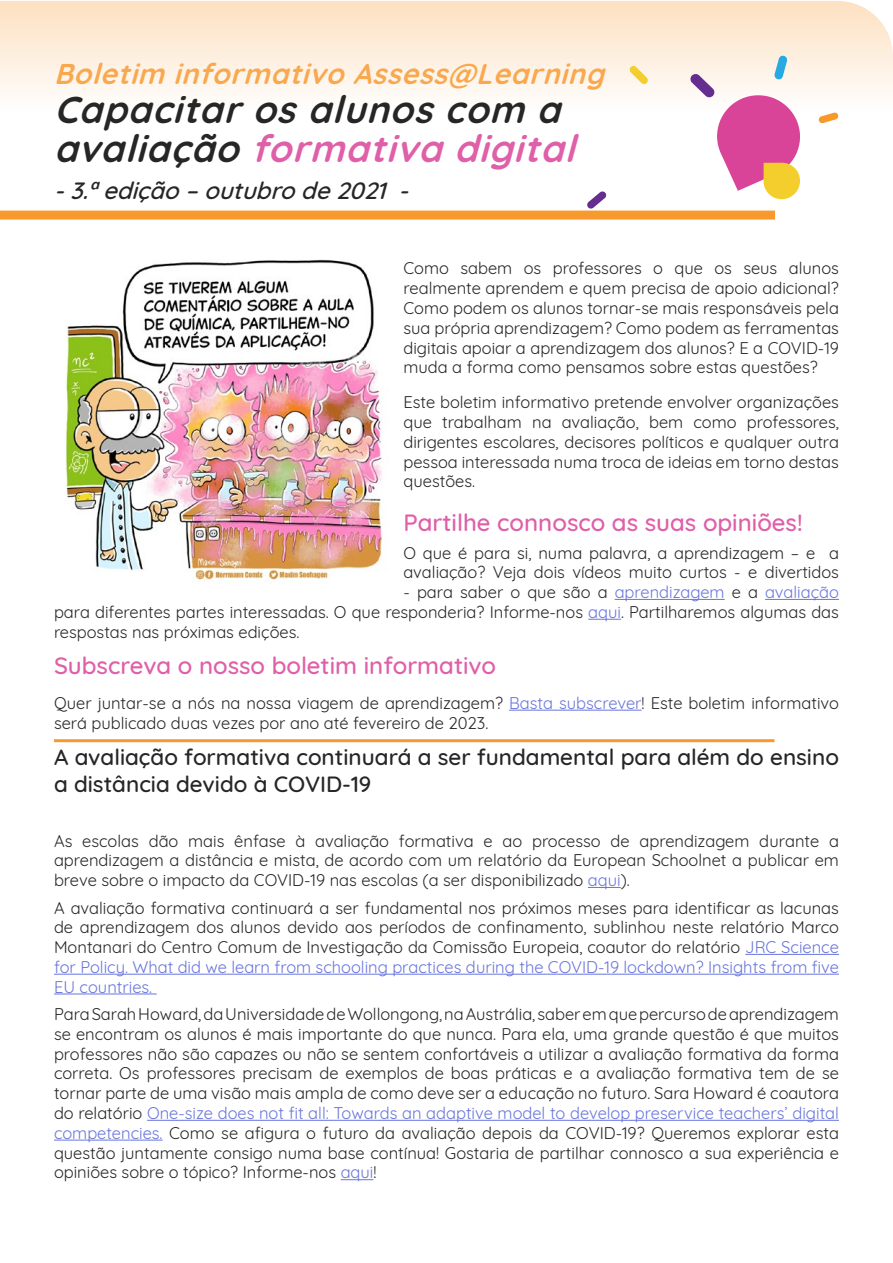
<style>
.page{position:relative;width:893px;height:1263px;background:#fff}
.page>*{position:absolute;margin:0;border:0;box-sizing:border-box;transform-origin:0 0}
.t1{font:italic 700 37.5px/39px "Quicksand";color:#262626}
.t2{font:italic 700 28.5px "Quicksand";color:#f9a84d}
.t3{font:500 24px "Quicksand";color:#df5fa8}
.t4{font:italic 500 24px "Quicksand";color:#262626}
.t5{font:500 22.5px/27px "Quicksand";color:#262626}
.t6{font:16.5px/19.8px "Quicksand";color:#262626;text-align:justify}
.s1{color:#df5fa8}
.s2{color:#6975dc}
</style>
<div class="page">
<svg style="left:0;top:1px;width:893px;height:94px;background:#fdecda"></svg>
<div style="left:0;top:211px;width:775px;height:9px;background:#f8992e"></div>
<svg style="left:818px;top:112px;width:21px;height:12px"></svg>
<svg style="left:690px;top:55px;width:116px;height:144px"></svg>
<svg style="left:629px;top:66px;width:19px;height:18px"></svg>
<svg style="left:587px;top:191px;width:20px;height:18px"></svg>
<hr style="left:615px;top:599px;width:110px;height:1px;background:#6975dc">
<hr style="left:765px;top:599px;width:74px;height:1px;background:#6975dc">
<hr style="left:588px;top:619px;width:33px;height:1px;background:#6975dc">
<hr style="left:509px;top:710px;width:133px;height:1px;background:#6975dc">
<hr style="left:54px;top:739px;width:720px;height:3px;background:#f8992e">
<img style="left:65px;top:259px;width:317px;height:321px">
<hr style="left:588px;top:887px;width:33px;height:1px;background:#6975dc">
<hr style="left:745px;top:954px;width:94px;height:1px;background:#6975dc">
<hr style="left:54px;top:974px;width:785px;height:1px;background:#6975dc">
<hr style="left:54px;top:993px;width:103px;height:1px;background:#6975dc">
<hr style="left:147px;top:1120px;width:692px;height:1px;background:#6975dc">
<hr style="left:54px;top:1140px;width:109px;height:1px;background:#6975dc">
<hr style="left:341px;top:1179px;width:32px;height:1px;background:#6975dc">
<h2 class="t2" style="left:54px;top:50px;width:563px">Boletim informativoAssess@Learning</h2>
<h1 class="t1" style="left:54px;top:87px;width:537px">Capacitarosalunoscom a avaliação <span class="s1">formativadigital</span></h1>
<h3 class="t4" style="left:54px;top:171px;width:365px">-3.ªedição–outubrode2021 -</h3>
<p class="t6" style="left:403px;top:257px;width:437px">Como sabem os professores o que os seus alunos realmente aprendem e quem precisa de apoio adicional?<br>Como podem os alunos tornar-se mais responsáveis pela sua própria aprendizagem? Como podem as ferramentas digitais apoiar a aprendizagem dos alunos? E a COVID-19 muda a forma como pensamos sobre estas questões?</p>
<p class="t6" style="left:403px;top:391px;width:437px">Este boletim informativo pretende envolver organizações que trabalham na avaliação, bem como professores, dirigentes escolares, decisores políticos e qualquer outra pessoa interessada numa troca de ideias em torno destas questões.</p>
<h3 class="t3" style="left:403px;top:503px;width:401px">Partilhe connosco as suas opiniões!</h3>
<p class="t6" style="left:403px;top:541px;width:437px">O que é para si, numa palavra, a aprendizagem – e a avaliação? Veja dois vídeos muito curtos - e divertidos</p>
<p class="t6" style="left:54px;top:581px;width:786px;text-indent:349px">- para saber o que são a <span class="s2">aprendizagem</span> e a <span class="s2">avaliação </span>para diferentes partes interessadas. O que responderia? Informe-nos <span class="s2">aqui</span>. Partilharemos algumas das respostas nas próximas edições.</p>
<h3 class="t3" style="left:54px;top:646px;width:444px">Subscreva o nosso boletim informativo</h3>
<p class="t6" style="left:54px;top:691px;width:786px">Quer juntar-se a nós na nossa viagem de aprendizagem? <span class="s2">Basta subscrever</span>! Este boletim informativo será publicado duas vezes por ano até fevereiro de 2023.</p>
<h3 class="t5" style="left:54px;top:741px;width:786px">A avaliação formativa continuará a ser fundamental para além do ensino a distância devido à COVID-19</h3>
<p class="t6" style="left:54px;top:829px;width:786px">As escolas dão mais ênfase à avaliação formativa e ao processo de aprendizagem durante a aprendizagem a distância e mista, de acordo com um relatório da European Schoolnet a publicar em breve sobre o impacto da COVID-19 nas escolas (a ser disponibilizado <span class="s2">aqui</span>).</p>
<p class="t6" style="left:54px;top:896px;width:786px">A avaliação formativa continuará a ser fundamental nos próximos meses para identificar as lacunas de aprendizagem dos alunos devido aos períodos de confinamento, sublinhou neste relatório Marco Montanari do Centro Comum de Investigação da Comissão Europeia, coautor do relatório <span class="s2">JRC Science for Policy. What did we learn from schooling practices during the COVID-19 lockdown? Insights from five EU countries.</span></p>
<p class="t6" style="left:54px;top:1002px;width:786px">Para Sarah Howard, da Universidade de Wollongong, na Austrália, saber em que percurso de aprendizagem se encontram os alunos é mais importante do que nunca. Para ela, uma grande questão é que muitos professores não são capazes ou não se sentem confortáveis a utilizar a avaliação formativa da forma correta. Os professores precisam de exemplos de boas práticas e a avaliação formativa tem de se tornar parte de uma visão mais ampla de como deve ser a educação no futuro. Sara Howard é coautora do relatório <span class="s2">One-size does not fit all: Towards an adaptive model to develop preservice teachers’ digital competencies.</span> Como se afigura o futuro da avaliação depois da COVID-19? Queremos explorar esta questão juntamente consigo numa base contínua! Gostaria de partilhar connosco a sua experiência e opiniões sobre o tópico? Informe-nos <span class="s2">aqui</span>!</p>
</div>
